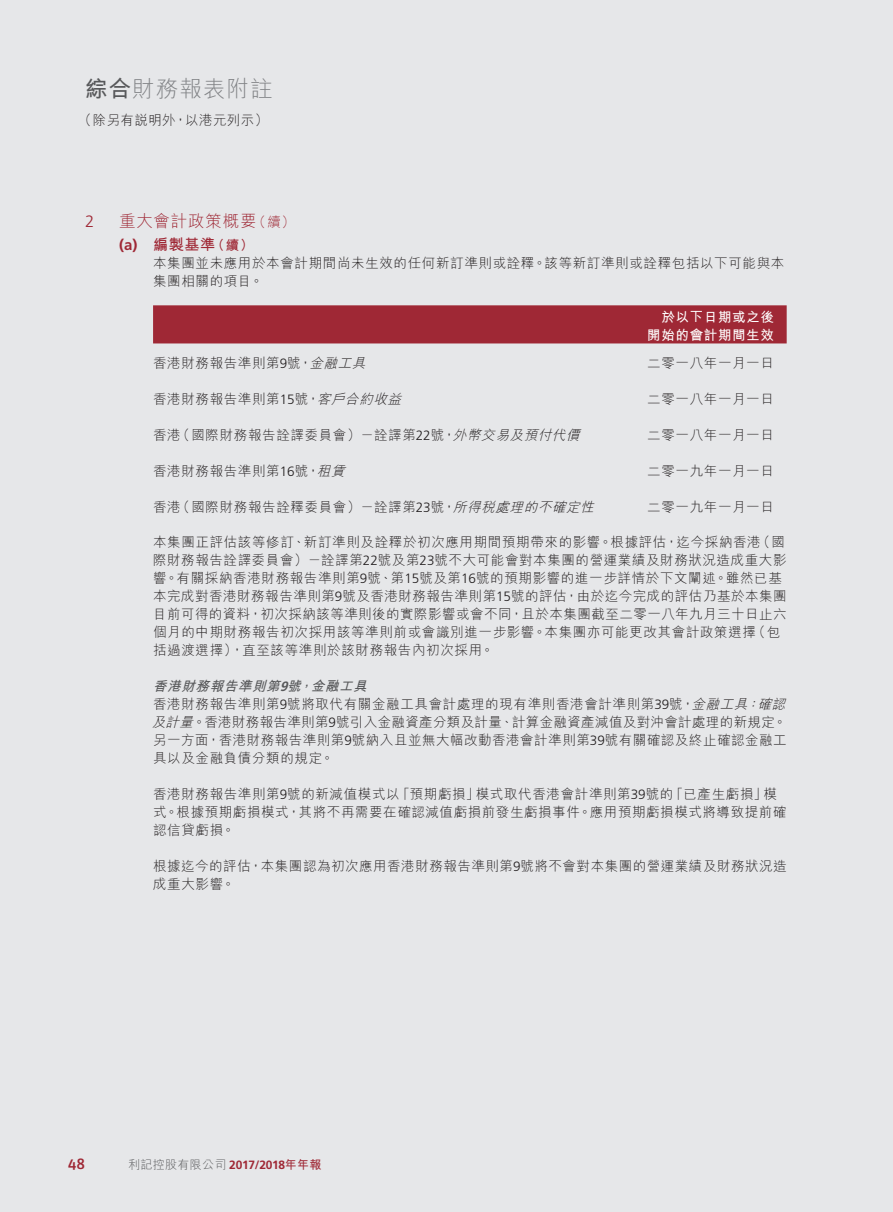
<style>
.page{position:relative;width:893px;height:1212px;background:#e6e7e9}
.page>*{position:absolute;margin:0;border:0;box-sizing:border-box;transform-origin:0 0}
.t1{font:300 22.5px "M Hei HK";letter-spacing:.05em;color:#808285}
.Heading_1{font:300 16.5px "M Hei HK";letter-spacing:.05em;color:#9f2835}
.Heading_1-2{font:300 16.5px "Frutiger LT Std";color:#9f2835}
.Heading_2{font:700 15px "M Hei HK";color:#9f2835}
.t2{font:500 15px "Unit";color:#9f2835}
.Body_Text{font:300 13.5px/18px "M Hei HK";letter-spacing:.05em;color:#231f20}
.Body_Text-2{font:700 13.5px "M Hei HK";letter-spacing:.05em;color:#fff}
.Heading_3{font:italic 700 13.5px "M Hei HK";color:#57585a}
.Body_Text-3{font:300 13.5px "M Hei HK";letter-spacing:.03em;color:#231f20}
.t3{font:700 12px "Frutiger LT Std";letter-spacing:-.02em;color:#9f2835}
.s1{font-weight:700;color:#57585a}
.s2{font-size:13.5px}
.s3{font-family:"Frutiger LT Std"}
.s4{font-style:italic}
.s5{font-family:"M Hei HK";font-weight:300;color:#57585a}
.s6{font-family:"M Hei HK"}
</style>
<div class="page">
<div style="left:153px;top:305px;width:634px;height:38px;background:#9f2835"></div>
<p class="t1" style="left:85px;top:77px;width:189px"><span class="s1">綜合</span>財務報表附註</p>
<p class="Body_Text-3" style="left:78px;top:113px;width:191px">（除另有說明外，以港元列示）</p>
<p class="Heading_1-2" style="left:85px;top:212px;width:11px">2</p>
<p class="Heading_1" style="left:119px;top:213px;width:177px">重大會計政策概要<span class="s2">（續）</span></p>
<p class="Heading_2" style="left:119px;top:233px;width:136px"><span class="s3">(a)</span> 編製基準<span class="s2">（續）</span></p>
<p class="Body_Text" style="left:153px;top:253px;width:633px">本集團並未應用於本會計期間尚未生效的任何新訂準則或詮釋。該等新訂準則或詮釋包括以下可能與本集團相關的項目。</p>
<p class="Body_Text-2" style="left:661px;top:307px;width:114px">於以下日期或之後</p>
<p class="Body_Text-2" style="left:647px;top:325px;width:128px">開始的會計期間生效</p>
<p class="Body_Text" style="left:153px;top:354px;width:217px">香港財務報告準則第<span class="s3">9</span>號，<span class="s4">金融工具</span></p>
<p class="Body_Text" style="left:647px;top:354px;width:128px">二零一八年一月一日</p>
<p class="Body_Text" style="left:153px;top:390px;width:253px">香港財務報告準則第<span class="s3">15</span>號，<span class="s4">客戶合約收益</span></p>
<p class="Body_Text" style="left:647px;top:390px;width:128px">二零一八年一月一日</p>
<p class="Body_Text" style="left:153px;top:426px;width:432px">香港（國際財務報告詮譯委員會）－詮譯第<span class="s3">22</span>號，<span class="s4">外幣交易及預付代價</span></p>
<p class="Body_Text" style="left:647px;top:426px;width:128px">二零一八年一月一日</p>
<p class="Body_Text" style="left:153px;top:462px;width:197px">香港財務報告準則第<span class="s3">16</span>號，<span class="s4">租賃</span></p>
<p class="Body_Text" style="left:647px;top:462px;width:128px">二零一九年一月一日</p>
<p class="Body_Text" style="left:153px;top:498px;width:446px">香港（國際財務報告詮釋委員會）－詮譯第<span class="s3">23</span>號，<span class="s4">所得稅處理的不確定性</span></p>
<p class="Body_Text" style="left:647px;top:498px;width:128px">二零一九年一月一日</p>
<p class="Body_Text" style="left:153px;top:532px;width:635px">本集團正評估該等修訂、新訂準則及詮釋於初次應用期間預期帶來的影響。根據評估，迄今採納香港（國際財務報告詮譯委員會）－詮譯第<span class="s3">22</span>號及第<span class="s3">23</span>號不大可能會對本集團的營運業績及財務狀況造成重大影響。有關採納香港財務報告準則第<span class="s3">9</span>號、第<span class="s3">15</span>號及第<span class="s3">16</span>號的預期影響的進一步詳情於下文闡述。雖然已基本完成對香港財務報告準則第<span class="s3">9</span>號及香港財務報告準則第<span class="s3">15</span>號的評估，由於迄今完成的評估乃基於本集團目前可得的資料，初次採納該等準則後的實際影響或會不同，且於本集團截至二零一八年九月三十日止六個月的中期財務報告初次採用該等準則前或會識別進一步影響。本集團亦可能更改其會計政策選擇（包括過渡選擇），直至該等準則於該財務報告內初次採用。</p>
<p class="Heading_3" style="left:153px;top:676px;width:220px">香港財務報告準則第<span class="s3">9</span>號，金融工具</p>
<p class="Body_Text" style="left:152px;top:694px;width:638px">香港財務報告準則第<span class="s3">9</span>號將取代有關金融工具會計處理的現有準則香港會計準則第<span class="s3">39</span>號，<span class="s4">金融工具：確認及計量</span>。香港財務報告準則第<span class="s3">9</span>號引入金融資產分類及計量、計算金融資產減值及對沖會計處理的新規定。另一方面，香港財務報告準則第<span class="s3">9</span>號納入且並無大幅改動香港會計準則第<span class="s3">39</span>號有關確認及終止確認金融工具以及金融負債分類的規定。</p>
<p class="Body_Text" style="left:153px;top:784px;width:635px">香港財務報告準則第<span class="s3">9</span>號的新減值模式以「預期虧損」模式取代香港會計準則第<span class="s3">39</span>號的「已產生虧損」模式。根據預期虧損模式，其將不再需要在確認減值虧損前發生虧損事件。應用預期虧損模式將導致提前確認信貸虧損。</p>
<p class="Body_Text" style="left:153px;top:856px;width:635px">根據迄今的評估，本集團認為初次應用香港財務報告準則第<span class="s3">9</span>號將不會對本集團的營運業績及財務狀況造成重大影響。</p>
<p class="t2" style="left:68px;top:1155px;width:19px">48</p>
<p class="t3" style="left:128px;top:1158px;width:195px"><span class="s5">利記控股有限公司</span> 2017/2018<span class="s6">年年報</span></p>
</div>
